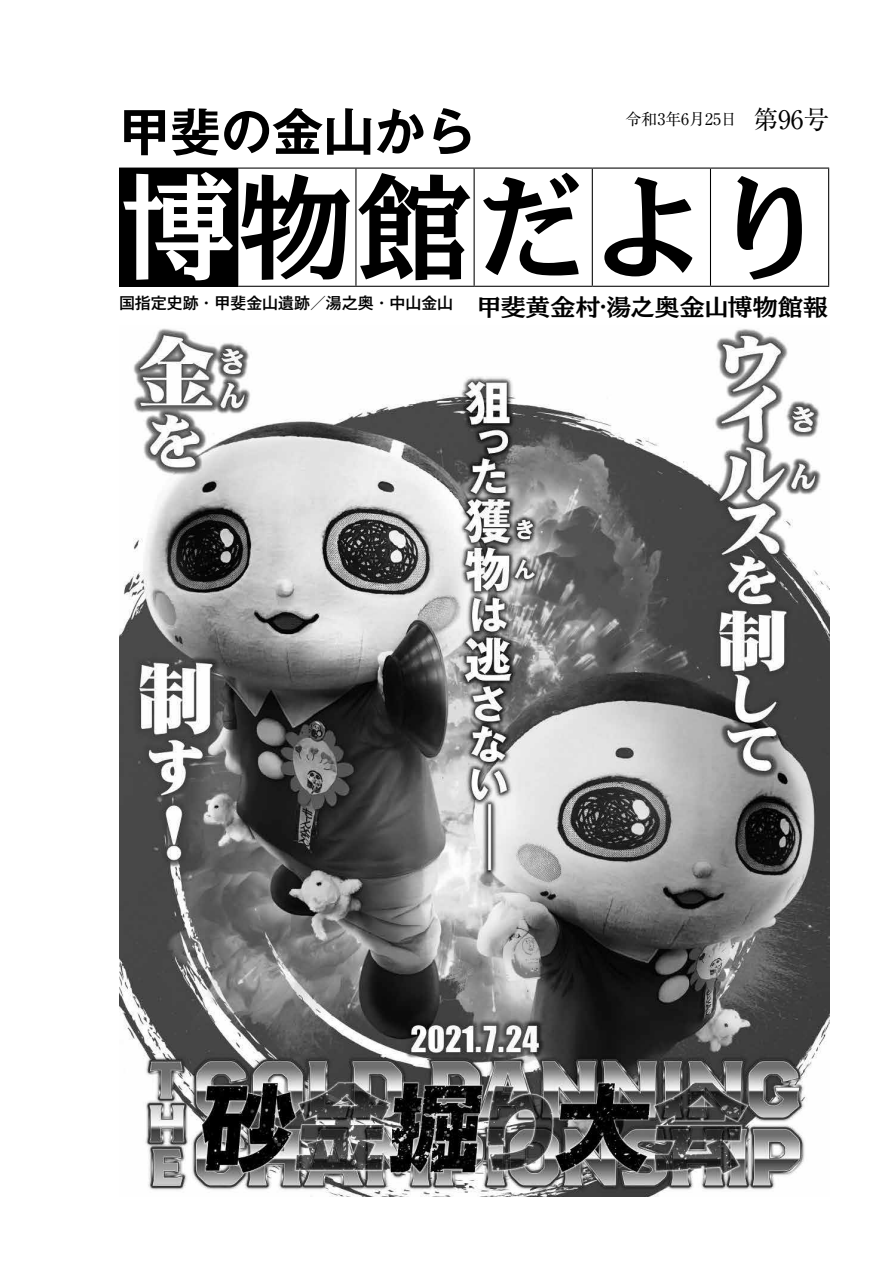
<style>
.page{position:relative;width:893px;height:1263px;background:#fff}
.page>*{position:absolute;margin:0;border:0;box-sizing:border-box;transform-origin:0 0}
.t1{font:117px "Ro NOW Std MB";letter-spacing:.01em;color:#000}
.t2{font:700 51px "Gothic MB101 Pro De";color:#000}
.t3{font:23.85px "Ro NOW Std MB";letter-spacing:-.035em;color:#000;scale:1.08 1}
.t4{font:500 15.9px "Gothic MB101 Pro";color:#000}
.t5{font:15.9px "Ryumin Pro";color:#000}
.s1{font-size:25.5px}
.s2{color:#fff}
.s3{font-size:16.8px}
</style>
<div class="page">
<div style="left:120px;top:168px;width:118px;height:118px;background:#000"></div>
<hr style="left:119px;top:168px;width:119px;height:1px;background:#000">
<hr style="left:119px;top:169px;width:1px;height:117px;background:#000">
<hr style="left:238px;top:168px;width:118px;height:1px;background:#000">
<hr style="left:356px;top:168px;width:118px;height:1px;background:#000">
<hr style="left:355px;top:169px;width:1px;height:117px;background:#000">
<hr style="left:474px;top:168px;width:118px;height:1px;background:#000">
<hr style="left:474px;top:169px;width:1px;height:117px;background:#000">
<hr style="left:592px;top:168px;width:118px;height:1px;background:#000">
<hr style="left:592px;top:169px;width:1px;height:117px;background:#000">
<hr style="left:710px;top:168px;width:119px;height:1px;background:#000">
<hr style="left:710px;top:169px;width:1px;height:117px;background:#000">
<hr style="left:828px;top:169px;width:1px;height:117px;background:#000">
<hr style="left:119px;top:286px;width:119px;height:1px;background:#000">
<hr style="left:238px;top:286px;width:118px;height:1px;background:#000">
<hr style="left:356px;top:286px;width:118px;height:1px;background:#000">
<hr style="left:474px;top:286px;width:118px;height:1px;background:#000">
<hr style="left:592px;top:286px;width:118px;height:1px;background:#000">
<hr style="left:710px;top:286px;width:119px;height:1px;background:#000">
<img style="left:119px;top:328px;width:710px;height:868px">
<p class="t5" style="left:626px;top:107px;width:205px">令和3年6月25日　<span class="s1">第96号</span></p>
<h2 class="t2" style="left:119px;top:89px;width:359px">甲斐の金山から</h2>
<h1 class="t1" style="left:119px;top:147px;width:710px"><span class="s2">博</span>物館だより</h1>
<h3 class="t3" style="left:477px;top:290px;width:117px">甲斐黄金村</h3>
<h3 class="t3" style="left:595px;top:290px;width:218px"><span class="s3">・</span>湯之奥金山博物館報</h3>
<p class="t4" style="left:119px;top:289px;width:336px">国指定史跡・甲斐金山遺跡／湯之奥・中山金山</p>
</div>
